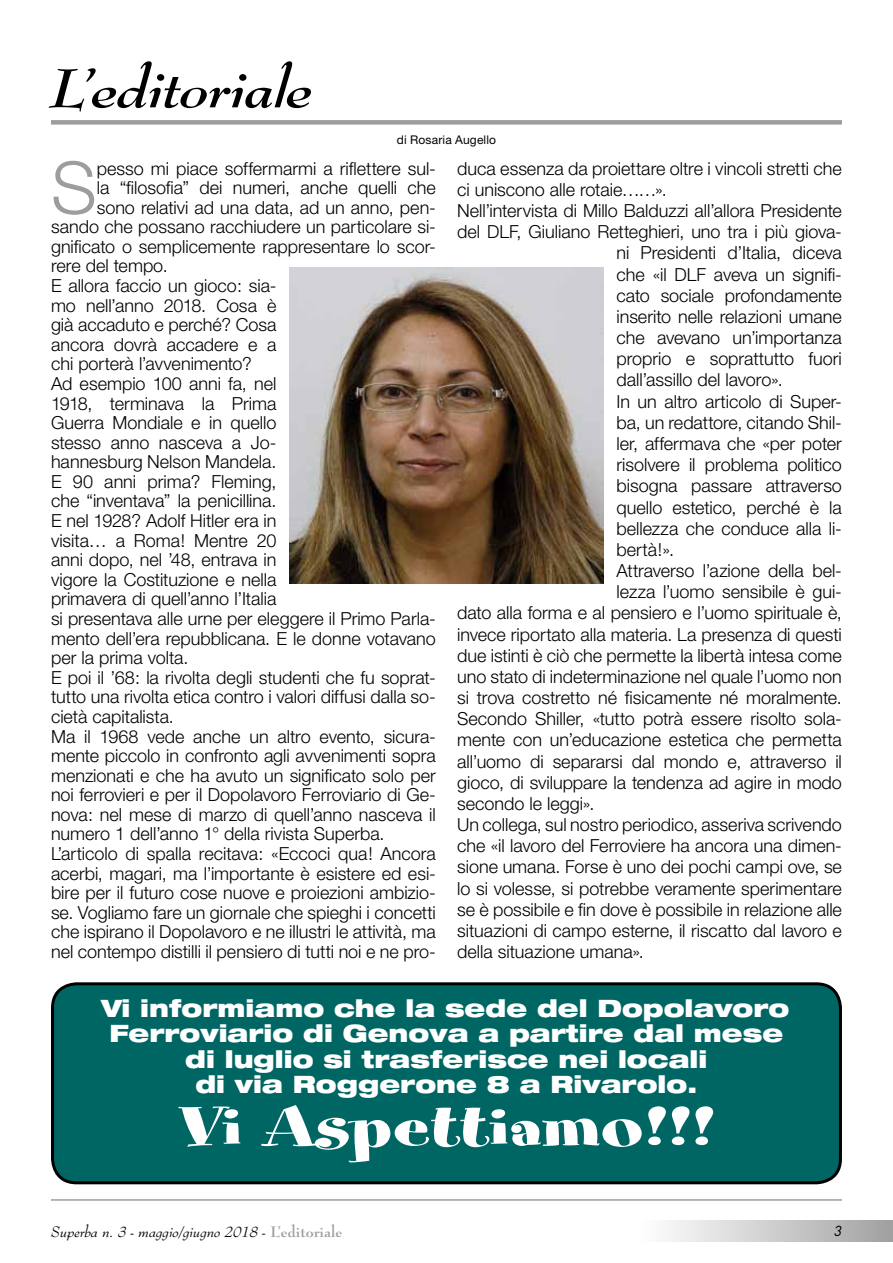
<style>
.page{position:relative;width:893px;height:1263px;background:#fff}
.page>*{position:absolute;margin:0;border:0;box-sizing:border-box;transform-origin:0 0}
.t1{font:300 72.6px "Helvetica Neue";color:#9d9d9c}
.t2{font:63px "Spumoni LP";color:#fff;scale:1.5 1}
.t3{font:italic 700 54px "Bernhard Modern BT";letter-spacing:-.015em;color:#000;scale:1.1 1}
.t4{font:900 expanded 24px/25.5px "Helvetica Neue";color:#fff;text-align:center}
.t5{font:300 18px "Helvetica Neue";color:#000}
.t6{font:italic 15px "Bernhard Modern BT";color:#000}
.t7{font:italic 13.5px "Futura";color:#000}
.t8{font:12px "Helvetica Neue";letter-spacing:.015em;color:#000}
.s1{font-weight:700;font-style:normal;color:#9d9d9c}
</style>
<div class="page">
<div style="left:638px;top:1220px;width:255px;height:22px;background:linear-gradient(to right,#fff,#a1a1a1)"></div>
<hr style="left:51px;top:1199px;width:791px;height:2px;background:#9d9d9c">
<div style="left:51px;top:120px;width:791px;height:5px;background:#9d9d9c"></div>
<div style="left:53px;top:984px;width:787px;height:199px;background:#006664;border-radius:24px"></div>
<div style="left:51px;top:982px;width:791px;height:202px;border:3px solid #000;border-radius:24px"></div>
<img style="left:289px;top:268px;width:315px;height:315px">
<h3 class="t3" style="left:51px;top:54px;width:241px">L’editoriale</h3>
<p class="t8" style="left:397px;top:133px;width:101px">di Rosaria Augello</p>
<h1 class="t1" style="left:51px;top:143px;width:47px">S</h1>
<p class="t5" style="left:97px;top:157px;width:341px">pesso mi piace soffermarmi a riflettere sul-</p>
<p class="t5" style="left:97px;top:177px;width:341px">la “filosofia” dei numeri, anche quelli che</p>
<p class="t5" style="left:97px;top:196px;width:341px">sono relativi ad una data, ad un anno, pen-</p>
<p class="t5" style="left:51px;top:216px;width:386px">sando che possano racchiudere un particolare si-</p>
<p class="t5" style="left:51px;top:235px;width:386px">gnificato o semplicemente rappresentare lo scor-</p>
<p class="t5" style="left:51px;top:255px;width:118px">rere del tempo.</p>
<p class="t5" style="left:51px;top:275px;width:227px">E allora faccio un gioco: sia-</p>
<p class="t5" style="left:51px;top:294px;width:227px">mo nell’anno 2018. Cosa è</p>
<p class="t5" style="left:51px;top:314px;width:227px">già accaduto e perché? Cosa</p>
<p class="t5" style="left:51px;top:333px;width:227px">ancora dovrà accadere e a</p>
<p class="t5" style="left:51px;top:353px;width:202px">chi porterà l’avvenimento?</p>
<p class="t5" style="left:51px;top:372px;width:227px">Ad esempio 100 anni fa, nel</p>
<p class="t5" style="left:51px;top:392px;width:227px">1918, terminava la Prima</p>
<p class="t5" style="left:51px;top:412px;width:227px">Guerra Mondiale e in quello</p>
<p class="t5" style="left:51px;top:431px;width:227px">stesso anno nasceva a Jo-</p>
<p class="t5" style="left:51px;top:451px;width:227px">hannesburg Nelson Mandela.</p>
<p class="t5" style="left:51px;top:470px;width:227px">E 90 anni prima? Fleming,</p>
<p class="t5" style="left:51px;top:490px;width:227px">che “inventava” la penicillina.</p>
<p class="t5" style="left:51px;top:510px;width:227px">E nel 1928? Adolf Hitler era in</p>
<p class="t5" style="left:51px;top:529px;width:227px">visita… a Roma! Mentre 20</p>
<p class="t5" style="left:51px;top:549px;width:227px">anni dopo, nel ’48, entrava in</p>
<p class="t5" style="left:51px;top:568px;width:227px">vigore la Costituzione e nella</p>
<p class="t5" style="left:51px;top:588px;width:227px">primavera di quell’anno l’Italia</p>
<p class="t5" style="left:51px;top:608px;width:386px">si presentava alle urne per eleggere il Primo Parla-</p>
<p class="t5" style="left:51px;top:627px;width:386px">mento dell’era repubblicana. E le donne votavano</p>
<p class="t5" style="left:51px;top:647px;width:139px">per la prima volta.</p>
<p class="t5" style="left:51px;top:666px;width:386px">E poi il ’68: la rivolta degli studenti che fu soprat-</p>
<p class="t5" style="left:51px;top:686px;width:386px">tutto una rivolta etica contro i valori diffusi dalla so-</p>
<p class="t5" style="left:51px;top:705px;width:124px">cietà capitalista.</p>
<p class="t5" style="left:51px;top:725px;width:386px">Ma il 1968 vede anche un altro evento, sicura-</p>
<p class="t5" style="left:51px;top:745px;width:386px">mente piccolo in confronto agli avvenimenti sopra</p>
<p class="t5" style="left:51px;top:764px;width:386px">menzionati e che ha avuto un significato solo per</p>
<p class="t5" style="left:51px;top:784px;width:386px">noi ferrovieri e per il Dopolavoro Ferroviario di Ge-</p>
<p class="t5" style="left:51px;top:803px;width:386px">nova: nel mese di marzo di quell’anno nasceva il</p>
<p class="t5" style="left:51px;top:823px;width:335px">numero 1 dell’anno 1° della rivista Superba.</p>
<p class="t5" style="left:51px;top:843px;width:386px">L’articolo di spalla recitava: «Eccoci qua! Ancora</p>
<p class="t5" style="left:51px;top:862px;width:386px">acerbi, magari, ma l’importante è esistere ed esi-</p>
<p class="t5" style="left:51px;top:882px;width:386px">bire per il futuro cose nuove e proiezioni ambizio-</p>
<p class="t5" style="left:51px;top:901px;width:386px">se. Vogliamo fare un giornale che spieghi i concetti</p>
<p class="t5" style="left:51px;top:921px;width:386px">che ispirano il Dopolavoro e ne illustri le attività, ma</p>
<p class="t5" style="left:51px;top:940px;width:386px">nel contempo distilli il pensiero di tutti noi e ne pro-</p>
<p class="t5" style="left:457px;top:157px;width:386px">duca essenza da proiettare oltre i vincoli stretti che</p>
<p class="t5" style="left:457px;top:179px;width:211px">ci uniscono alle rotaie……».</p>
<p class="t5" style="left:457px;top:200px;width:386px">Nell’intervista di Millo Balduzzi all’allora Presidente</p>
<p class="t5" style="left:457px;top:221px;width:386px">del DLF, Giuliano Retteghieri, uno tra i più giova-</p>
<p class="t5" style="left:616px;top:242px;width:227px">ni Presidenti d’Italia, diceva</p>
<p class="t5" style="left:616px;top:263px;width:227px">che «il DLF aveva un signifi-</p>
<p class="t5" style="left:616px;top:284px;width:227px">cato sociale profondamente</p>
<p class="t5" style="left:616px;top:306px;width:227px">inserito nelle relazioni umane</p>
<p class="t5" style="left:616px;top:327px;width:227px">che avevano un’importanza</p>
<p class="t5" style="left:616px;top:348px;width:227px">proprio e soprattutto fuori</p>
<p class="t5" style="left:616px;top:369px;width:168px">dall’assillo del lavoro».</p>
<p class="t5" style="left:616px;top:390px;width:227px">In un altro articolo di Super-</p>
<p class="t5" style="left:616px;top:411px;width:227px">ba, un redattore, citando Shil-</p>
<p class="t5" style="left:616px;top:433px;width:227px">ler, affermava che «per poter</p>
<p class="t5" style="left:616px;top:454px;width:227px">risolvere il problema politico</p>
<p class="t5" style="left:616px;top:475px;width:227px">bisogna passare attraverso</p>
<p class="t5" style="left:616px;top:496px;width:227px">quello estetico, perché è la</p>
<p class="t5" style="left:616px;top:517px;width:227px">bellezza che conduce alla li-</p>
<p class="t5" style="left:616px;top:538px;width:59px">bertà!».</p>
<p class="t5" style="left:616px;top:560px;width:227px">Attraverso l’azione della bel-</p>
<p class="t5" style="left:616px;top:581px;width:227px">lezza l’uomo sensibile è gui-</p>
<p class="t5" style="left:457px;top:602px;width:386px">dato alla forma e al pensiero e l’uomo spirituale è,</p>
<p class="t5" style="left:457px;top:623px;width:386px">invece riportato alla materia. La presenza di questi</p>
<p class="t5" style="left:457px;top:644px;width:386px">due istinti è ciò che permette la libertà intesa come</p>
<p class="t5" style="left:457px;top:665px;width:386px">uno stato di indeterminazione nel quale l’uomo non</p>
<p class="t5" style="left:457px;top:687px;width:386px">si trova costretto né fisicamente né moralmente.</p>
<p class="t5" style="left:457px;top:708px;width:386px">Secondo Shiller, «tutto potrà essere risolto sola-</p>
<p class="t5" style="left:457px;top:729px;width:386px">mente con un’educazione estetica che permetta</p>
<p class="t5" style="left:457px;top:750px;width:386px">all’uomo di separarsi dal mondo e, attraverso il</p>
<p class="t5" style="left:457px;top:771px;width:386px">gioco, di sviluppare la tendenza ad agire in modo</p>
<p class="t5" style="left:457px;top:792px;width:139px">secondo le leggi».</p>
<p class="t5" style="left:457px;top:814px;width:386px">Un collega, sul nostro periodico, asseriva scrivendo</p>
<p class="t5" style="left:457px;top:835px;width:386px">che «il lavoro del Ferroviere ha ancora una dimen-</p>
<p class="t5" style="left:457px;top:856px;width:386px">sione umana. Forse è uno dei pochi campi ove, se</p>
<p class="t5" style="left:457px;top:877px;width:386px">lo si volesse, si potrebbe veramente sperimentare</p>
<p class="t5" style="left:457px;top:898px;width:386px">se è possibile e fin dove è possibile in relazione alle</p>
<p class="t5" style="left:457px;top:919px;width:386px">situazioni di campo esterne, il riscatto dal lavoro e</p>
<p class="t5" style="left:457px;top:941px;width:188px">della situazione umana».</p>
<h3 class="t4" style="left:102px;top:994px;width:689px">Vi informiamo che la sede del Dopolavoro Ferroviario di Genova a partire dal mese di luglio si trasferisce nei locali<br>di via Roggerone 8 a Rivarolo.</h3>
<h2 class="t2" style="left:178px;top:1095px;width:359px">Vi Aspettiamo!!!</h2>
<p class="t6" style="left:51px;top:1222px;width:293px">Superba n. 3 - maggio/giugno 2018 - <span class="s1">L’editoriale</span></p>
<p class="t7" style="left:834px;top:1223px;width:10px">3</p>
</div>
